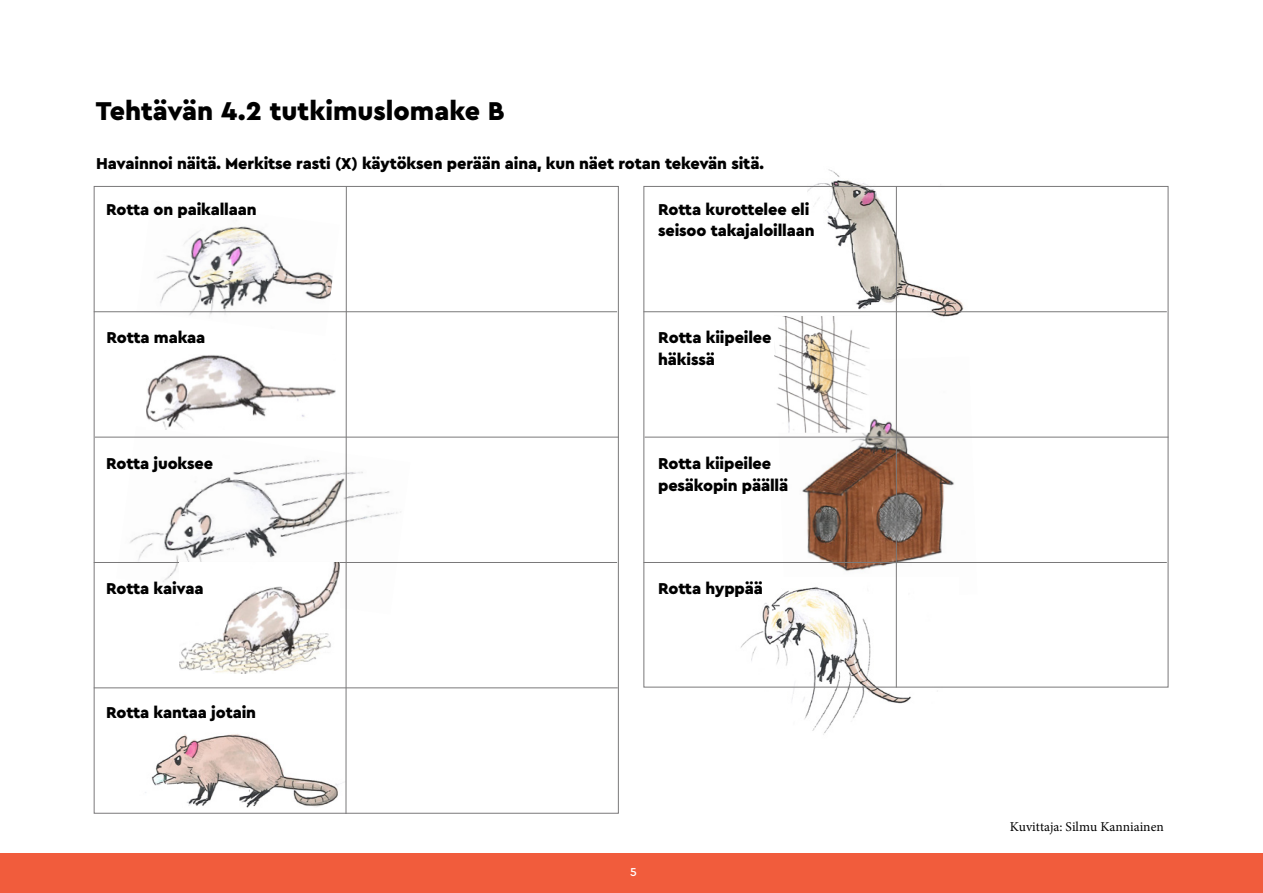
<style>
.page{position:relative;width:1263px;height:893px;background:#fff}
.page>*{position:absolute;margin:0;border:0;box-sizing:border-box;transform-origin:0 0}
.t1{font:900 27px "Cera PRO";color:#000}
.t2{font:900 16.5px/22.5px "Cera PRO";letter-spacing:-.01em;color:#000}
.t3{font:13.5px "Minion Pro";color:#000}
.t4{font:500 12px "Cera PRO";color:#fff}
</style>
<div class="page">
<div style="left:0;top:853px;width:1263px;height:40px;background:#f15c3c"></div>
<img style="left:776px;top:356px;width:201px;height:222px">
<img style="left:732px;top:578px;width:227px;height:157px">
<img style="left:807px;top:169px;width:168px;height:160px">
<img style="left:145px;top:726px;width:201px;height:86px">
<img style="left:116px;top:426px;width:294px;height:188px">
<img style="left:137px;top:226px;width:203px;height:89px">
<hr style="left:94px;top:687px;width:524px;height:1px;background:#7a797a">
<hr style="left:95px;top:437px;width:524px;height:1px;background:#7a797a">
<hr style="left:645px;top:437px;width:523px;height:1px;background:#7a797a">
<hr style="left:94px;top:562px;width:523px;height:1px;background:#7a797a">
<hr style="left:643px;top:562px;width:524px;height:1px;background:#7a797a">
<hr style="left:94px;top:311px;width:523px;height:1px;background:#7a797a">
<hr style="left:643px;top:311px;width:524px;height:1px;background:#7a797a">
<hr style="left:346px;top:186px;width:1px;height:628px;background:#7a797a">
<hr style="left:896px;top:186px;width:1px;height:501px;background:#7a797a">
<img style="left:147px;top:355px;width:189px;height:75px">
<img style="left:180px;top:563px;width:160px;height:111px">
<img style="left:775px;top:316px;width:95px;height:118px">
<h1 class="t1" style="left:96px;top:93px;width:410px">Tehtävän 4.2 tutkimuslomake B</h1>
<p class="t2" style="left:96px;top:151px;width:669px">Havainnoi näitä. Merkitse rasti (X) käytöksen perään aina, kun näet rotan tekevän sitä.</p>
<p class="t2" style="left:106px;top:197px;width:152px">Rotta on paikallaan</p>
<p class="t2" style="left:658px;top:198px;width:158px;line-height:20.7px">Rotta kurottelee eli seisoo takajaloillaan</p>
<p class="t2" style="left:106px;top:325px;width:100px">Rotta makaa</p>
<p class="t2" style="left:658px;top:325px;width:115px">Rotta kiipeilee häkissä</p>
<p class="t2" style="left:106px;top:451px;width:108px">Rotta juoksee</p>
<p class="t2" style="left:658px;top:451px;width:132px">Rotta kiipeilee pesäkopin päällä</p>
<p class="t2" style="left:106px;top:576px;width:99px">Rotta kaivaa</p>
<p class="t2" style="left:106px;top:700px;width:151px">Rotta kantaa jotain</p>
<p class="t2" style="left:658px;top:576px;width:106px">Rotta hyppää</p>
<p class="t4" style="left:630px;top:864px;width:8px">5</p>
<p class="t3" style="left:1010px;top:818px;width:155px">Kuvittaja: Silmu Kanniainen</p>
</div>
